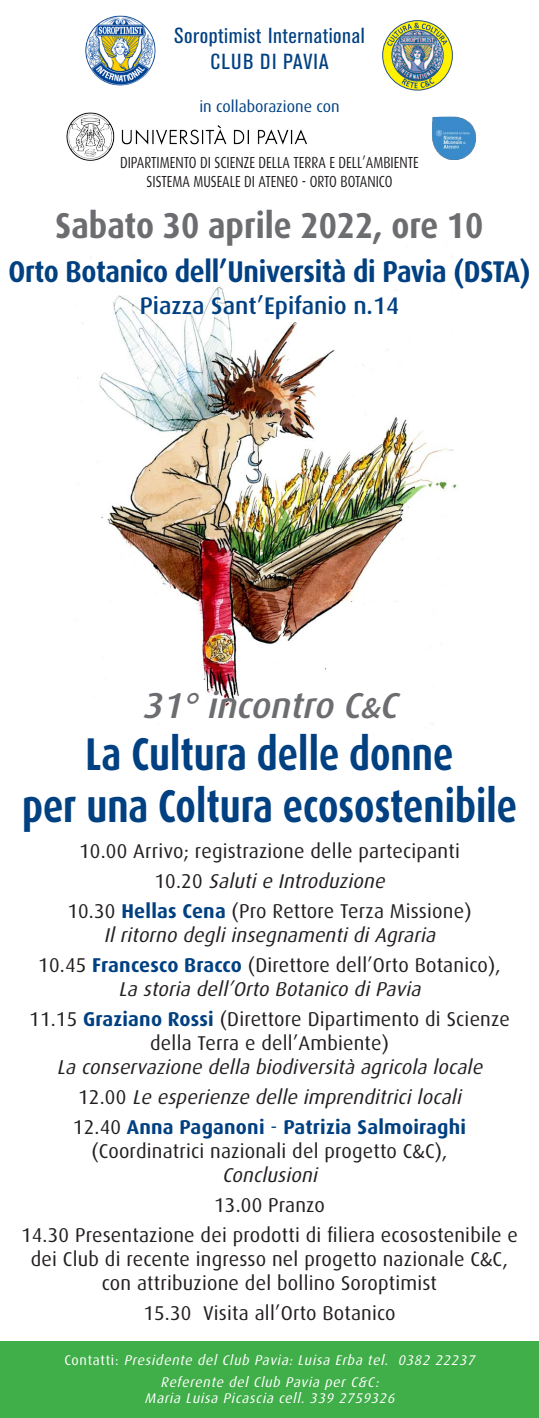
<style>
.page{position:relative;width:539px;height:1418px;background:#fff}
.page>*{position:absolute;margin:0;border:0;box-sizing:border-box;transform-origin:0 0}
.t1{font:700 46px/52px "Dax";color:#014081;text-align:center;scale:.8 1}
.t2{font:700 36px "Dax";color:#6c6d70;scale:.9 1}
.t3{font:italic 500 36px "Dax";color:#6c6d70}
.t4{font:700 30px "Dax";letter-spacing:-.01em;color:#014081;scale:.9 1}
.t5{font:500 24px "Dax";color:#014081}
.t6{font:condensed 21.6px/25.9px "Akzidenz Grotesk BE";letter-spacing:.025em;color:#014081;text-align:center;scale:1.1 1}
.t7{font:20px/30px "Dax";letter-spacing:.01em;color:#231f20;text-align:center}
.t8{font:italic 20px/30px "Dax";color:#231f20;text-align:center}
.t9{font:16px/19.2px "Dax";color:#231f20;text-align:center;scale:.8 1}
.t10{font:16px "Dax";color:#014081}
.t11{font:italic 14px/22px "Dax";color:#fff;text-align:center}
.s1{font-family:"Source Sans Pro";font-weight:600;font-size:30px}
.s2{font-style:italic}
.s3{font-weight:700;color:#014081}
.s4{font-style:normal}
.s5{font-weight:700;font-style:normal;color:#014081}
.s6{font-style:normal;color:#014081}
.s7{font-family:"Source Sans Pro"}
</style>
<div class="page">
<img style="left:77px;top:256px;width:380px;height:468px">
<div style="left:0;top:1341px;width:539px;height:76px;background:#40ae49"></div>
<img style="left:66px;top:112px;width:241px;height:49px">
<img style="left:432px;top:116px;width:44px;height:43px">
<img style="left:85px;top:15px;width:71px;height:71px">
<svg style="left:382px;top:21px;width:70px;height:69px"></svg>
<div style="left:382px;top:21px;width:70px;height:69px;border:1px solid #295286;border-radius:50%"></div>
<img style="left:392px;top:30px;width:51px;height:51px;border-radius:26px">
<svg style="left:387px;top:23px;width:60px;height:23px"></svg>
<svg style="left:401px;top:78px;width:33px;height:10px"></svg>
<p class="t6" style="left:174px;top:23px;width:175px">Soroptimist International<br>CLUB DI PAVIA</p>
<p class="t10" style="left:199px;top:97px;width:142px">in collaborazione con</p>
<p class="t9" style="left:120px;top:153px;width:375px">DIPARTIMENTO DI SCIENZE DELLA TERRA E DELL’AMBIENTE<br>SISTEMA MUSEALE DI ATENEO - ORTO BOTANICO</p>
<h2 class="t2" style="left:55px;top:206px;width:477px">Sabato 30 aprile 2022, ore 10</h2>
<h3 class="t4" style="left:9px;top:255px;width:581px">Orto Botanico dell’Università di Pavia (DSTA)</h3>
<p class="t5" style="left:140px;top:293px;width:261px">Piazza Sant’Epifanio n.14</p>
<h2 class="t3" style="left:142px;top:685px;width:264px">31°incontro C<span class="s1">&amp;</span>C</h2>
<h1 class="t1" style="left:22px;top:728px;width:620px">La Cultura delle donne<br>per una Coltura ecosostenibile</h1>
<p class="t7" style="left:67px;top:836px;width:405px">10.00 Arrivo; registrazione delle partecipanti<br>1 0 . 2 0 <span class="s2">Salutie Introduzione<br></span>10.30 <span class="s3">Hellas Cena</span> (Pro Rettore Terza Missione)</p>
<p class="t8" style="left:38px;top:920px;width:464px">Ilritorno degliinsegnamentidiAgraria<br><span class="s4">10.45</span> <span class="s5">Francesco Bracco</span> <span class="s4">(Direttore dell’Orto Botanico),</span></p>
<p class="t7" style="left:29px;top:974px;width:482px"><span class="s2">La storia dell’Orto Botanico diPavia<br></span>11.15 <span class="s3">Graziano Rossi</span> (Direttore Dipartimento di Scienze</p>
<p class="t7" style="left:150px;top:1028px;width:240px">della Terra e dell’Ambiente)</p>
<p class="t8" style="left:57px;top:1052px;width:431px">La conservazione della biodiversità agricola locale<br><span class="s4">1 2 . 0 0</span> Le esperienze delle imprenditricilocali<br><span class="s4">12.40</span> <span class="s5">Anna Paganoni</span> <span class="s6">-</span> <span class="s5">Patrizia Salmoiraghi</span></p>
<p class="t7" style="left:91px;top:1139px;width:357px;line-height:24px">(Coordinatrici nazionali del progetto C<span class="s7">&amp;</span>C),<br><span class="s2">Conclusioni</span></p>
<p class="t7" style="left:21px;top:1190px;width:498px">13.00 Pranzo<br>14.30 Presentazione dei prodotti di filiera ecosostenibile e</p>
<p class="t7" style="left:31px;top:1247px;width:478px;line-height:24px">dei Club di recente ingresso nel progetto nazionale C<span class="s7">&amp;</span>C, con attribuzione del bollino Soroptimist</p>
<p class="t7" style="left:143px;top:1298px;width:254px">15.30 Visita all’Orto Botanico</p>
<p class="t11" style="left:64px;top:1348px;width:415px"><span class="s4">C o n t a t t i :</span> Presidente del Club Pavia: Luisa Erba tel. 0382 22237<br>Referente del Club Pavia per C&amp;C:</p>
<p class="t11" style="left:144px;top:1387px;width:255px">Maria Luisa Picascia cell. 339 2759326</p>
</div>
